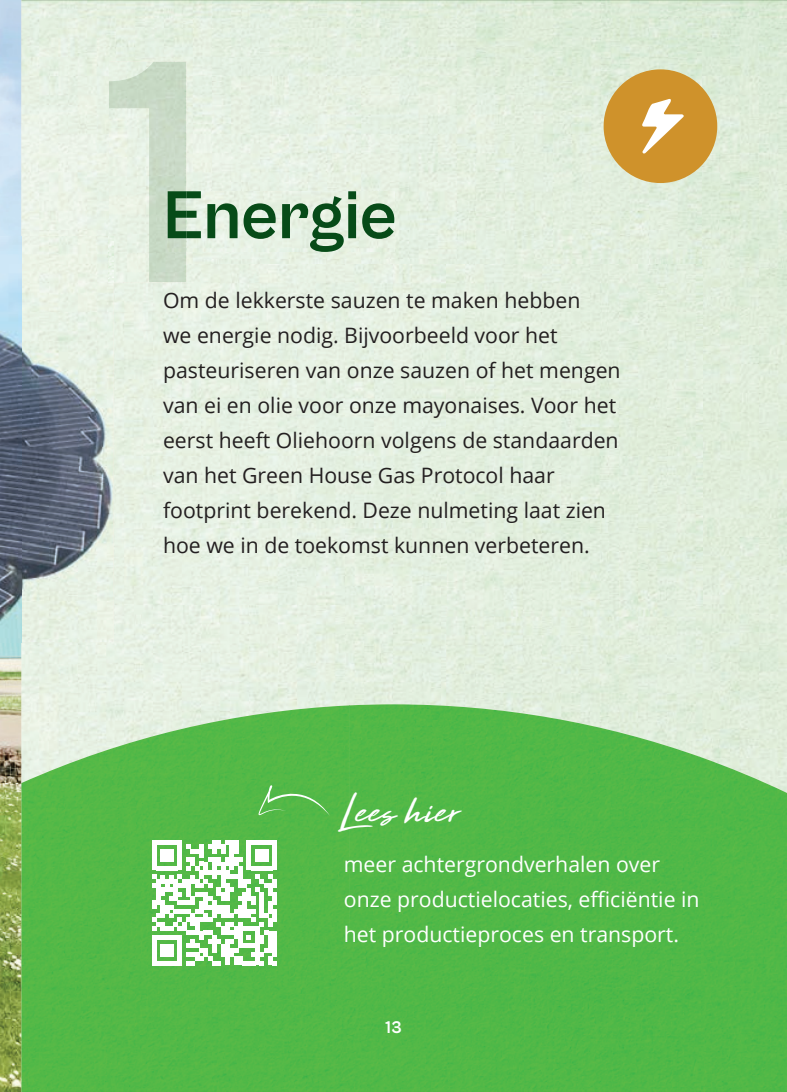
<style>
.page{position:relative;width:787px;height:1092px;background:#fff}
.page>*{position:absolute;margin:0;border:0;box-sizing:border-box;transform-origin:0 0}
.t1{font:700 70px "Cabinet Grotesk";letter-spacing:-.01em;color:#074b18}
.t2{font:47.5px "High Tide";color:#fff}
.t3{font:21.25px/35px "Open Sans";color:#231f20}
.t4{font:21.25px/35px "Open Sans";color:#fff}
.t5{font:700 17.5px "Cabinet Grotesk";color:#fff}
</style>
<div class="page">
<img style="left:21px;top:0;width:681px;height:264px">
<img style="left:702px;top:0;width:85px;height:756px">
<div style="left:113px;top:264px;width:333px;height:264px;background:#e6f0e2"></div>
<div style="left:446px;top:264px;width:256px;height:492px;background:#e1eedd"></div>
<img style="left:106px;top:528px;width:341px;height:176px">
<div style="left:21px;top:642px;width:85px;height:62px;background:#e8f2e4"></div>
<img style="left:186px;top:191px;width:208px;height:61px">
<img style="left:21px;top:704px;width:679px;height:232px">
<img style="left:699px;top:756px;width:88px;height:335px">
<div style="left:21px;top:936px;width:679px;height:155px;background:#51b847"></div>
<img style="left:0;top:0;width:21px;height:1091px">
<img style="left:0;top:236px;width:113px;height:406px">
<svg style="left:152px;top:840px;width:125px;height:125px"></svg>
<svg style="left:258px;top:783px;width:72px;height:32px;background:#60be55"></svg>
<div style="left:603px;top:69px;width:114px;height:114px;background:#cf922b;border-radius:50%"></div>
<svg style="left:642px;top:99px;width:42px;height:55px"></svg>
<img style="left:109px;top:61px;width:77px;height:221px">
<img style="left:168px;top:191px;width:18px;height:61px">
<img style="left:109px;top:236px;width:4px;height:46px">
<h1 class="t1" style="left:163px;top:177px;width:236px">Energie</h1>
<p class="t3" style="left:163px;top:282px;width:459px">Om de lekkerste sauzen te maken hebben<br>we energie nodig. Bijvoorbeeld voor het pasteuriseren van onze sauzen of het mengen van ei en olie voor onze mayonaises. Voor het eerst heeft Oliehoorn volgens de standaarden van het Green House Gas Protocol haar footprint berekend. Deze nulmeting laat zien hoe we in de toekomst kunnen verbeteren.</p>
<h2 class="t2" style="left:344px;top:778px;width:117px">Lees hier</h2>
<p class="t4" style="left:344px;top:845px;width:357px">meer achtergrondverhalen over onze productielocaties, efficiëntie in het productieproces en transport.</p>
<p class="t5" style="left:385px;top:1017px;width:18px">13</p>
</div>
